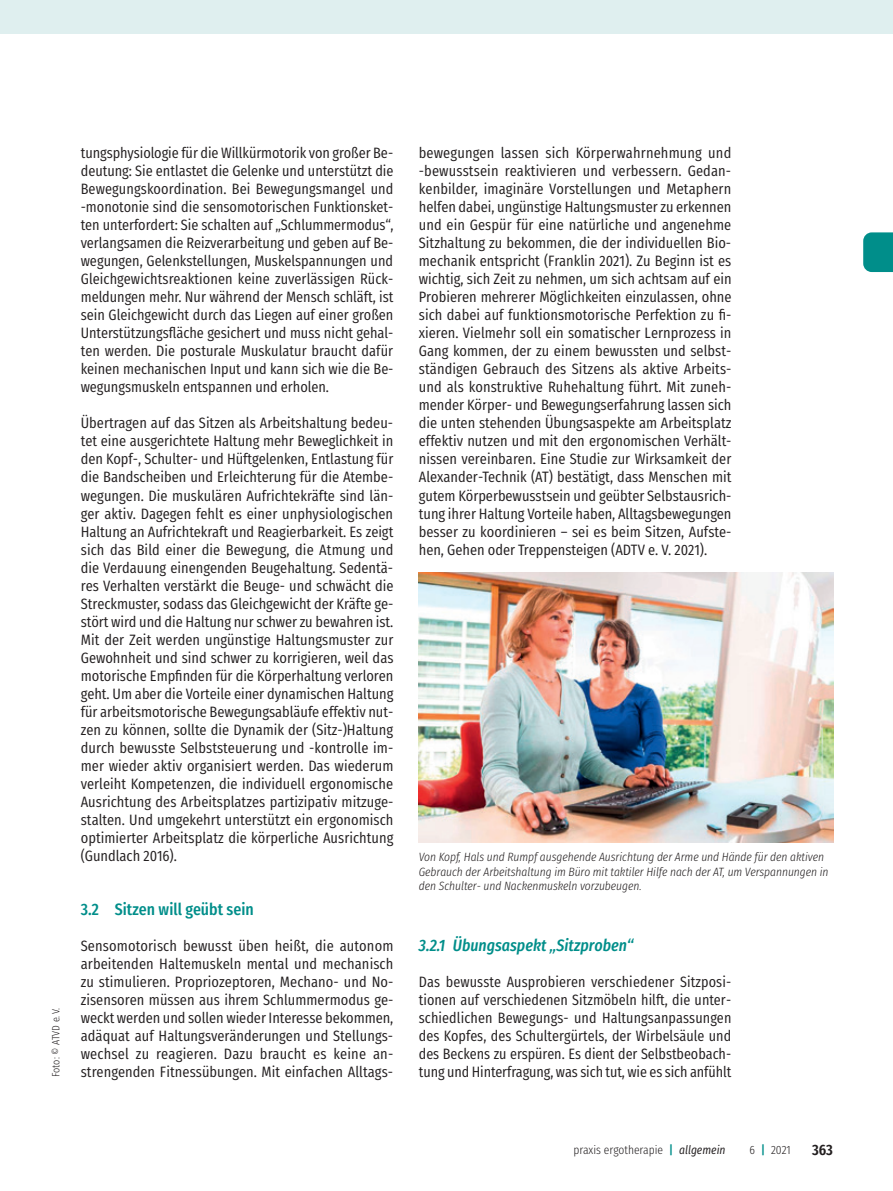
<style>
.page{position:relative;width:893px;height:1191px;background:#fff}
.page>*{position:absolute;margin:0;border:0;box-sizing:border-box;transform-origin:0 0}
.t1{font:italic 500 16.5px "Fira Sans Condensed";color:#008e8a}
.t2{font:500 16.5px "Fira Sans Condensed";color:#008e8a}
.t3{font:15px/18px "Fira Sans Condensed";color:#231f20;text-align:justify}
.t4{font:600 15px "Fira Sans Condensed";color:#231f20}
.t5{font:italic 300 12px/14.4px "Fira Sans Condensed";color:#231f20}
.t6{font:300 12px "Fira Sans Condensed";color:#231f20}
.t7{font:300 10.5px "Fira Sans Condensed";letter-spacing:-.005em;color:#231f20}
.s1{font-weight:500;color:#008e8a}
.s2{font-weight:400;font-style:italic}
</style>
<div class="page">
<svg style="left:863px;top:232px;width:30px;height:40px"></svg>
<div style="left:0;top:0;width:893px;height:34px;background:#dfefef"></div>
<img style="left:419px;top:572px;width:414px;height:270px">
<p class="t7" style="left:46px;top:1077px;width:71px;rotate:-90deg">Foto: © ATVD e. V.</p>
<p class="t3" style="left:81px;top:142px;width:314px">tungsphysiologie für die Willkürmotorik von großer Be&shy;deutung: Sie entlastet die Gelenke und unterstützt die Bewegungskoordination. Bei Bewegungsmangel und -monotonie sind die sensomotorischen Funktionsket&shy;ten unterfordert: Sie schalten auf „Schlummermodus“, verlangsamen die Reizverarbeitung und geben auf Be&shy;wegungen, Gelenkstellungen, Muskelspannungen und Gleichgewichtsreaktionen keine zuverlässigen Rück&shy;meldungen mehr. Nur während der Mensch schläft, ist sein Gleichgewicht durch das Liegen auf einer großen Unterstützungsfläche gesichert und muss nicht gehal&shy;ten werden. Die posturale Muskulatur braucht dafür keinen mechanischen Input und kann sich wie die Be&shy;wegungsmuskeln entspannen und erholen.</p>
<p class="t3" style="left:81px;top:412px;width:314px">Übertragen auf das Sitzen als Arbeitshaltung bedeu&shy;tet eine ausgerichtete Haltung mehr Beweglichkeit in den Kopf-, Schulter- und Hüftgelenken, Entlastung für die Bandscheiben und Erleichterung für die Atembe&shy;wegungen. Die muskulären Aufrichtekräfte sind län&shy;ger aktiv. Dagegen fehlt es einer unphysiologischen Haltung an Aufrichtekraft und Reagierbarkeit. Es zeigt sich das Bild einer die Bewegung, die Atmung und die Verdauung einengenden Beugehaltung. Sedentä&shy;res Verhalten verstärkt die Beuge- und schwächt die Streckmuster, sodass das Gleichgewicht der Kräfte ge&shy;stört wird und die Haltung nur schwer zu bewahren ist.<br>Mit der Zeit werden ungünstige Haltungsmuster zur Gewohnheit und sind schwer zu korrigieren, weil das motorische Empfinden für die Körperhaltung verloren geht. Um aber die Vorteile einer dynamischen Haltung für arbeitsmotorische Bewegungsabläufe effektiv nut&shy;zen zu können, sollte die Dynamik der (Sitz-)Haltung durch bewusste Selbststeuerung und -kontrolle im&shy;mer wieder aktiv organisiert werden. Das wiederum verleiht Kompetenzen, die individuell ergonomische Ausrichtung des Arbeitsplatzes partizipativ mitzuge&shy;stalten. Und umgekehrt unterstützt ein ergonomisch optimierter Arbeitsplatz die körperliche Ausrichtung (Gundlach 2016).</p>
<p class="t2" style="left:81px;top:893px;width:175px">3.2 Sitzen will geübt sein</p>
<p class="t3" style="left:81px;top:934px;width:314px">Sensomotorisch bewusst üben heißt, die autonom arbeitenden Haltemuskeln mental und mechanisch zu stimulieren. Propriozeptoren, Mechano- und No&shy;zisensoren müssen aus ihrem Schlummermodus ge&shy;weckt werden und sollen wieder Interesse bekommen, adäquat auf Haltungsveränderungen und Stellungs&shy;wechsel zu reagieren. Dazu braucht es keine an&shy;strengenden Fitnessübungen. Mit einfachen Alltags-</p>
<p class="t3" style="left:419px;top:142px;width:314px">bewegungen lassen sich Körperwahrnehmung und -bewusstsein reaktivieren und verbessern. Gedan&shy;kenbilder, imaginäre Vorstellungen und Metaphern helfen dabei, ungünstige Haltungsmuster zu erkennen und ein Gespür für eine natürliche und angenehme Sitzhaltung zu bekommen, die der individuellen Bio&shy;mechanik entspricht (Franklin 2021). Zu Beginn ist es wichtig, sich Zeit zu nehmen, um sich achtsam auf ein Probieren mehrerer Möglichkeiten einzulassen, ohne sich dabei auf funktionsmotorische Perfektion zu fi&shy;xieren. Vielmehr soll ein somatischer Lernprozess in Gang kommen, der zu einem bewussten und selbst&shy;ständigen Gebrauch des Sitzens als aktive Arbeits&shy;und als konstruktive Ruhehaltung führt. Mit zuneh&shy;mender Körper- und Bewegungserfahrung lassen sich die unten stehenden Übungsaspekte am Arbeitsplatz effektiv nutzen und mit den ergonomischen Verhält&shy;nissen vereinbaren. Eine Studie zur Wirksamkeit der Alexander-Technik (AT) bestätigt, dass Menschen mit gutem Körperbewusstsein und geübter Selbstausrich&shy;tung ihrer Haltung Vorteile haben, Alltagsbewegungen besser zu koordinieren – sei es beim Sitzen, Aufste&shy;hen, Gehen oder Treppensteigen (ADTV e. V. 2021).</p>
<p class="t5" style="left:419px;top:850px;width:411px">Von Kopf, Hals und Rumpf ausgehende Ausrichtung der Arme und Hände für den aktiven<br>Gebrauch der Arbeitshaltung im Büro mit taktiler Hilfe nach der AT, um Verspannungen in den Schulter- und Nackenmuskeln vorzubeugen.</p>
<p class="t1" style="left:419px;top:933px;width:216px">3.2.1 Übungsaspekt „Sitzproben“</p>
<p class="t3" style="left:419px;top:970px;width:314px">Das bewusste Ausprobieren verschiedener Sitzposi&shy;tionen auf verschiedenen Sitzmöbeln hilft, die unter&shy;schiedlichen Bewegungs- und Haltungsanpassungen des Kopfes, des Schultergürtels, der Wirbelsäule und des Beckens zu erspüren. Es dient der Selbstbeobach&shy;tung und Hinterfragung, was sich tut, wie es sich anfühlt</p>
<p class="t6" style="left:573px;top:1139px;width:154px">praxis ergotherapie <span class="s1">|</span> <span class="s2">allgemein</span></p>
<p class="t6" style="left:749px;top:1139px;width:43px">6 <span class="s1">|</span> 2021</p>
<p class="t4" style="left:812px;top:1135px;width:22px">363</p>
</div>
